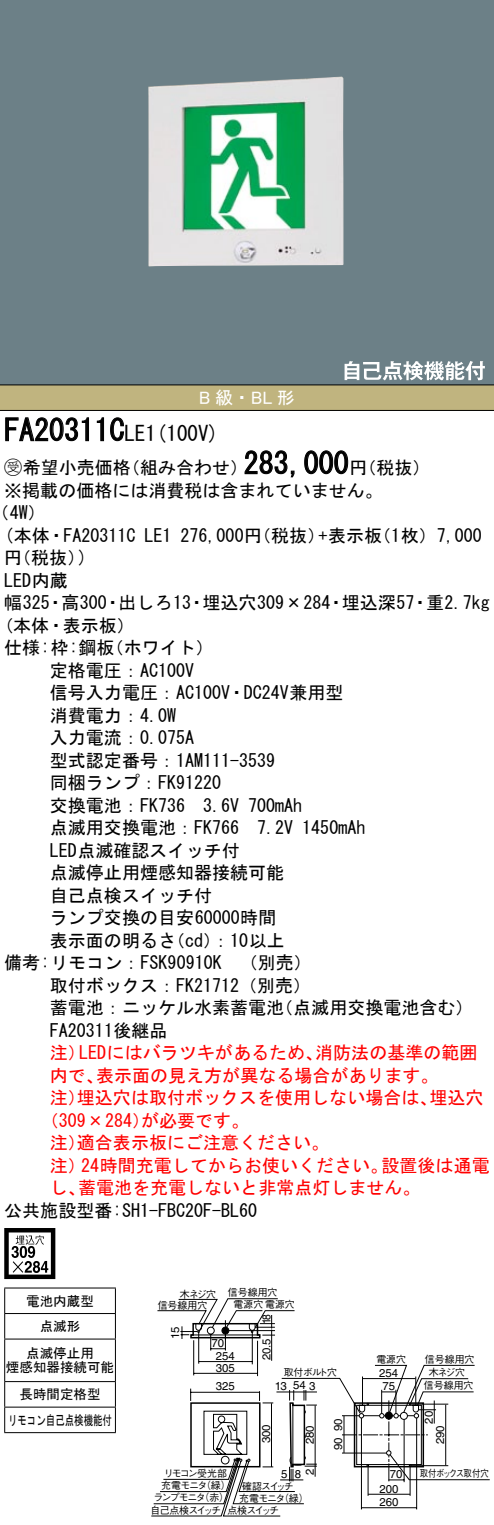
<style>
.page{position:relative;width:494px;height:1525px;background:#fff}
.page>*{position:absolute;margin:0;border:0;box-sizing:border-box;transform-origin:0 0}
.t1{font:30px "MS Gothic";color:#000}
.t2{font:21px "MS Gothic";color:#000}
.t3{font:18px/22.5px "MS Gothic";color:#000}
.t4{font:18px/22.5px "MS Gothic";color:#f00}
.t5{font:18px "MS P Gothic";color:#fff}
.t6{font:13.5px/25.5px "MS Gothic";color:#000;text-align:center}
.t7{font:11.4px/11.7px "Helvetica LT Std";color:#000}
.t8{font:11.4px "Helvetica LT Std";color:#000;scale:.9 1}
.t9{font:9.9px "Gothic BBB Pro Medium 90 pv RKSJ H";letter-spacing:-.055em;color:#000}
.t10{font:9.9px/12.3px "Gothic BBB Pro Medium 90 pv RKSJ H";letter-spacing:-.115em;color:#000}
.t11{font:9.9px "Gothic BBB Pro Medium 90 pv RKSJ H";letter-spacing:-.055em;color:#000;scale:.85 1}
.t12{font:9.9px "Gothic BBB Pro Medium 90 pv RKSJ H";letter-spacing:-.085em;color:#000}
.s1{font-size:30px}
.s2{font-family:"Ford Classification 1"}
</style>
<div class="page">
<div style="left:0;top:0;width:493px;height:359px;background:#6c8087"></div>
<img style="left:148px;top:76px;width:195px;height:190px">
<div style="left:0;top:359px;width:493px;height:25px;background:#6c8087"></div>
<svg style="left:344px;top:361px;width:140px;height:19px"></svg>
<div style="left:0;top:385px;width:493px;height:25px;background:#c0b47f"></div>
<hr style="left:0;top:384px;width:493px;height:1px;background:#000">
<hr style="left:0;top:410px;width:493px;height:1px;background:#000">
<svg style="left:5px;top:417px;width:84px;height:24px"></svg>
<svg style="left:96px;top:417px;width:8px;height:24px"></svg>
<svg style="left:110px;top:417px;width:14px;height:24px"></svg>
<svg style="left:244px;top:450px;width:51px;height:27px"></svg>
<svg style="left:304px;top:450px;width:44px;height:24px"></svg>
<svg style="left:4px;top:1228px;width:51px;height:50px"></svg>
<hr style="left:4px;top:1287px;width:112px;height:1px;background:#000">
<hr style="left:4px;top:1312px;width:112px;height:1px;background:#000">
<svg style="left:4px;top:1288px;width:1px;height:50px"></svg>
<svg style="left:115px;top:1288px;width:1px;height:50px"></svg>
<hr style="left:4px;top:1338px;width:112px;height:1px;background:#000">
<hr style="left:4px;top:1339px;width:1px;height:41px;background:#000">
<hr style="left:115px;top:1339px;width:1px;height:41px;background:#000">
<hr style="left:4px;top:1380px;width:112px;height:1px;background:#000">
<hr style="left:4px;top:1406px;width:112px;height:1px;background:#000">
<svg style="left:4px;top:1381px;width:1px;height:50px"></svg>
<svg style="left:115px;top:1381px;width:1px;height:50px"></svg>
<hr style="left:4px;top:1431px;width:112px;height:1px;background:#000">
<svg style="left:151px;top:1350px;width:238px;height:166px"></svg>
<hr style="left:193px;top:1340px;width:1px;height:35px;background:#000">
<hr style="left:257px;top:1340px;width:1px;height:35px;background:#000">
<hr style="left:360px;top:1417px;width:1px;height:92px;background:#000">
<hr style="left:415px;top:1417px;width:2px;height:92px;background:#000">
<hr style="left:361px;top:1507px;width:55px;height:1px;background:#000">
<hr style="left:271px;top:1329px;width:1px;height:31px;background:#000">
<svg style="left:157px;top:1298px;width:138px;height:52px"></svg>
<svg style="left:159px;top:1364px;width:330px;height:131px"></svg>
<p class="t5" style="left:199px;top:388px;width:97px">B級・ BL 形</p>
<p class="t2" style="left:109px;top:423px;width:111px"><span class="s1">C</span>LE (1 100 (V</p>
<h1 class="t1" style="left:4px;top:415px;width:107px">FA20311</h1>
<h1 class="t1" style="left:243px;top:448px;width:106px">283,000</h1>
<p class="t3" style="left:4px;top:456px;width:128px"><span class="s2">B</span>希望小売価格</p>
<p class="t3" style="left:4px;top:479px;width:379px">※掲載の価格には消費税は含まれていません。</p>
<p class="t3" style="left:-8px;top:501px;width:56px">（ (W4</p>
<p class="t3" style="left:122px;top:456px;width:127px">（組み合わせ）</p>
<p class="t3" style="left:349px;top:456px;width:82px">（円税抜(</p>
<p class="t3" style="left:79px;top:524px;width:58px;text-indent:-74px">(本体・FA20311C (</p>
<p class="t3" style="left:4px;top:546px;width:82px">（円税抜(<br>LED内蔵</p>
<p class="t3" style="left:144px;top:524px;width:28px">LE1</p>
<p class="t3" style="left:318px;top:524px;width:65px">+表示板</p>
<p class="t3" style="left:180px;top:524px;width:146px">276,000 （円税抜）</p>
<p class="t3" style="left:373px;top:524px;width:110px">（枚1 (7,000</p>
<p class="t3" style="left:61px;top:591px;width:47px">高300</p>
<p class="t3" style="left:4px;top:591px;width:47px">幅325</p>
<p class="t3" style="left:-5px;top:614px;width:141px">（本体・表示板(</p>
<p class="t3" style="left:106px;top:636px;width:109px">（ホワイト(</p>
<p class="t3" style="left:202px;top:591px;width:129px">埋込穴309×284</p>
<p class="t3" style="left:425px;top:591px;width:65px">重2.7kg</p>
<p class="t3" style="left:118px;top:591px;width:74px">出しろ13</p>
<p class="t3" style="left:341px;top:591px;width:74px">埋込深57</p>
<p class="t3" style="left:47px;top:591px;width:19px">・</p>
<p class="t3" style="left:104px;top:591px;width:19px">・</p>
<p class="t3" style="left:188px;top:591px;width:19px">・</p>
<p class="t3" style="left:327px;top:591px;width:19px">・</p>
<p class="t3" style="left:411px;top:591px;width:19px">・</p>
<p class="t3" style="left:4px;top:636px;width:112px">仕様枠: :鋼板</p>
<p class="t3" style="left:50px;top:659px;width:146px">定格電圧：AC100V</p>
<p class="t3" style="left:50px;top:681px;width:295px">信号入力電圧：AC100 ・V DC24V兼用型</p>
<p class="t3" style="left:50px;top:704px;width:128px">消費電力：4.0W</p>
<p class="t3" style="left:50px;top:726px;width:146px">入力電流：0.075A</p>
<p class="t3" style="left:50px;top:749px;width:227px">型式認定番号：1AM111-3539</p>
<p class="t3" style="left:50px;top:771px;width:173px">同梱ランプ：FK91220</p>
<p class="t3" style="left:248px;top:794px;width:55px">700mAh</p>
<p class="t3" style="left:50px;top:794px;width:191px">交換電池：FK736　3.6V</p>
<p class="t3" style="left:50px;top:816px;width:245px">点滅用交換電池：FK766　7.2V</p>
<p class="t3" style="left:50px;top:839px;width:191px">LED点滅確認スイッチ付</p>
<p class="t3" style="left:50px;top:861px;width:236px">点滅停止用煙感知器接続可能</p>
<p class="t3" style="left:50px;top:884px;width:164px">自己点検スイッチ付</p>
<p class="t3" style="left:50px;top:906px;width:228px">ランプ交換の目安60000時間</p>
<p class="t3" style="left:212px;top:929px;width:74px">：10以上</p>
<p class="t3" style="left:50px;top:929px;width:128px">表示面の明るさ</p>
<p class="t3" style="left:167px;top:929px;width:55px">（cd）</p>
<p class="t3" style="left:302px;top:816px;width:64px">1450mAh</p>
<p class="t3" style="left:4px;top:951px;width:219px">備考:リモコン：FSK90910K</p>
<p class="t3" style="left:50px;top:974px;width:263px">取付ボックス：FK21712（別売(</p>
<p class="t3" style="left:275px;top:996px;width:199px">（点滅用交換電池含む(</p>
<p class="t3" style="left:230px;top:951px;width:82px">　（別売(</p>
<p class="t3" style="left:50px;top:996px;width:236px">蓄電池：ニッケル水素蓄電池<br>FA20311後継品</p>
<p class="t4" style="left:79px;top:1041px;width:245px">LEDにはバラツキがあるため、</p>
<p class="t4" style="left:315px;top:1041px;width:163px">消防法の基準の範囲</p>
<p class="t4" style="left:50px;top:1041px;width:37px">注）</p>
<p class="t4" style="left:96px;top:1064px;width:344px">表示面の見え方が異なる場合があります。</p>
<p class="t4" style="left:50px;top:1064px;width:56px">内で、</p>
<p class="t4" style="left:77px;top:1086px;width:361px">埋込穴は取付ボックスを使用しない場合は、</p>
<p class="t4" style="left:50px;top:1086px;width:37px">注）</p>
<p class="t4" style="left:429px;top:1086px;width:55px">埋込穴</p>
<p class="t4" style="left:141px;top:1109px;width:109px">が必要です。</p>
<p class="t4" style="left:77px;top:1109px;width:253px;text-indent:-36px">（309×284）<br>適合表示板にご注意ください。</p>
<p class="t4" style="left:50px;top:1131px;width:37px">注）</p>
<p class="t4" style="left:381px;top:1154px;width:110px">設置後は通電</p>
<p class="t4" style="left:81px;top:1154px;width:308px">24時間充電してからお使いください。</p>
<p class="t4" style="left:78px;top:1154px;width:344px;text-indent:-28px">注）<br>蓄電池を充電しないと非常点灯しません。</p>
<p class="t4" style="left:50px;top:1176px;width:37px">し、</p>
<p class="t3" style="left:4px;top:1199px;width:254px">公共施設型番:SH1-FBC20 -F BL60</p>
<p class="t6" style="left:26px;top:1287px;width:69px">電池内蔵型点滅形</p>
<p class="t6" style="left:6px;top:1346px;width:109px;line-height:14.1px">点滅停止用<br>煙感知器接続可能</p>
<p class="t6" style="left:8px;top:1381px;width:105px">長時間定格型<br>リモコン自己点検機能付</p>
<p class="t9" style="left:180px;top:1285px;width:38px">木ネジ穴</p>
<p class="t9" style="left:157px;top:1297px;width:51px">信号線用穴</p>
<p class="t9" style="left:228px;top:1284px;width:51px">信号線用穴</p>
<p class="t9" style="left:233px;top:1296px;width:63px">電源穴電源穴</p>
<p class="t7" style="left:169px;top:1338px;width:14px;rotate:-90deg">15</p>
<p class="t7" style="left:211px;top:1337px;width:14px">70</p>
<p class="t7" style="left:215px;top:1350px;width:21px">254<br>305</p>
<p class="t7" style="left:215px;top:1380px;width:21px">325</p>
<p class="t8" style="left:260px;top:1323px;width:13px;rotate:-90deg">18</p>
<p class="t7" style="left:260px;top:1360px;width:24px;rotate:-90deg">20.5</p>
<p class="t9" style="left:283px;top:1364px;width:55px">取付ボルト穴</p>
<p class="t7" style="left:293px;top:1379px;width:24px">54 3</p>
<p class="t7" style="left:274px;top:1379px;width:14px">13</p>
<p class="t7" style="left:260px;top:1443px;width:21px;rotate:-90deg">300</p>
<p class="t7" style="left:303px;top:1444px;width:21px;rotate:-90deg">280</p>
<p class="t7" style="left:332px;top:1431px;width:14px;rotate:-90deg">90</p>
<p class="t7" style="left:332px;top:1449px;width:14px;rotate:-90deg">90</p>
<p class="t10" style="left:201px;top:1465px;width:31px;text-indent:-37px">リモコン受光部（緑(</p>
<p class="t7" style="left:303px;top:1474px;width:8px;rotate:-90deg">2</p>
<p class="t7" style="left:294px;top:1467px;width:8px">8</p>
<p class="t7" style="left:281px;top:1467px;width:8px">5</p>
<p class="t9" style="left:161px;top:1477px;width:48px">充電モニタ</p>
<p class="t9" style="left:242px;top:1477px;width:53px">確認スイッチ</p>
<p class="t9" style="left:227px;top:1502px;width:53px">点検スイッチ</p>
<p class="t9" style="left:199px;top:1489px;width:31px">（赤(</p>
<p class="t9" style="left:153px;top:1489px;width:54px">ランプモニタ</p>
<p class="t9" style="left:279px;top:1489px;width:31px">（緑(</p>
<p class="t9" style="left:239px;top:1489px;width:48px">充電モニタ</p>
<p class="t12" style="left:150px;top:1501px;width:72px">自己点検スイッチ</p>
<p class="t9" style="left:376px;top:1351px;width:31px">電源穴</p>
<p class="t7" style="left:378px;top:1367px;width:21px">254</p>
<p class="t7" style="left:382px;top:1379px;width:14px">75</p>
<p class="t7" style="left:389px;top:1467px;width:14px">70</p>
<p class="t7" style="left:379px;top:1496px;width:21px">260</p>
<p class="t7" style="left:379px;top:1482px;width:21px">200</p>
<p class="t9" style="left:424px;top:1350px;width:51px">信号線用穴</p>
<p class="t9" style="left:423px;top:1377px;width:51px">信号線用穴</p>
<p class="t9" style="left:428px;top:1363px;width:38px">木ネジ穴</p>
<p class="t7" style="left:422px;top:1423px;width:14px;rotate:-90deg">20</p>
<p class="t7" style="left:434px;top:1444px;width:21px;rotate:-90deg">290</p>
<p class="t11" style="left:419px;top:1465px;width:83px">取付ボックス取付穴</p>
</div>
